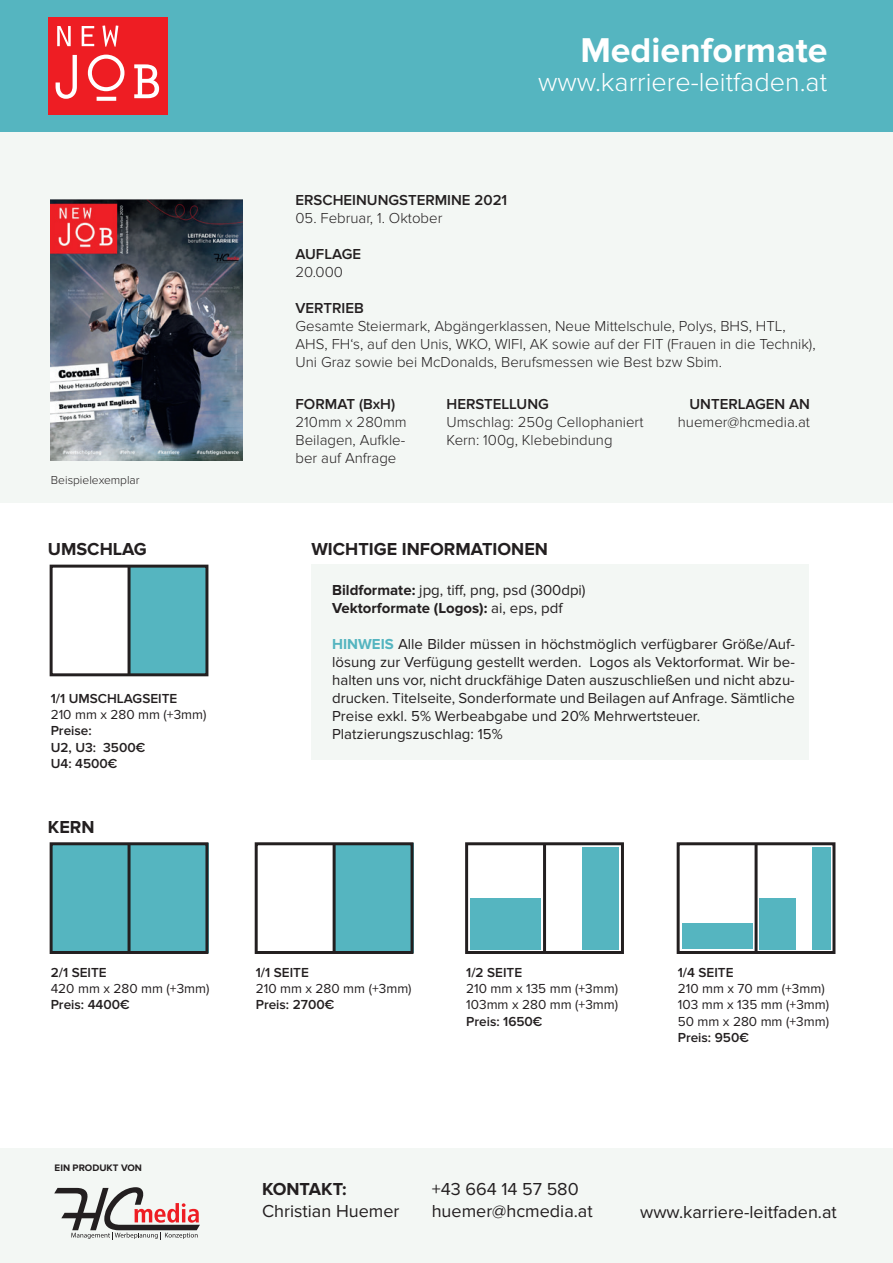
<style>
.page{position:relative;width:893px;height:1263px;background:#fff}
.page>*{position:absolute;margin:0;border:0;box-sizing:border-box;transform-origin:0 0}
.t1{font:700 35.7px "Proxima Nova";color:#fff}
.t2{font:300 27px "Proxima Nova";color:#fff}
.t3{font:18px "Proxima Nova";color:#231f20}
.t4{font:700 18px "Proxima Nova";color:#231f20}
.t5{font:15px/18px "Proxima Nova";color:#231f20;text-align:justify}
.t6{font:300 15px/18px "Proxima Nova";color:#231f20}
.t7{font:600 15px "Proxima Nova";color:#231f20}
.t8{font:700 15px "Proxima Nova";color:#231f20}
.t9{font:13.5px "Proxima Nova";color:#231f20}
.Ü{font:600 13.5px "Proxima Nova";color:#231f20}
.t10{font:300 12px "Proxima Nova";color:#231f20}
.t11{font:700 9.75px "Proxima Nova";color:#231f20}
.s1{font-weight:700}
.s2{font-weight:400}
.s3{font-weight:700;color:#55b5c0}
</style>
<div class="page">
<div style="left:0;top:132px;width:893px;height:371px;background:#f3f7f4"></div>
<div style="left:0;top:1148px;width:893px;height:115px;background:#f3f7f4"></div>
<div style="left:0;top:0;width:893px;height:132px;background:#55b5c0"></div>
<div style="left:311px;top:564px;width:498px;height:196px;background:#f3f7f4"></div>
<div style="left:129px;top:566px;width:78px;height:108px;background:#55b5c0"></div>
<div style="left:334px;top:843px;width:79px;height:110px;background:#55b5c0"></div>
<div style="left:583px;top:847px;width:36px;height:102px;background:#55b5c0"></div>
<div style="left:812px;top:847px;width:19px;height:102px;background:#55b5c0"></div>
<div style="left:759px;top:898px;width:37px;height:51px;background:#55b5c0"></div>
<div style="left:50px;top:843px;width:158px;height:110px;background:#55b5c0"></div>
<div style="left:470px;top:898px;width:71px;height:51px;background:#55b5c0"></div>
<div style="left:682px;top:924px;width:71px;height:25px;background:#55b5c0"></div>
<div style="left:50px;top:842px;width:158px;height:112px;border:3px solid #231f20"></div>
<hr style="left:128px;top:843px;width:3px;height:110px;background:#231f20">
<div style="left:255px;top:842px;width:158px;height:112px;border:3px solid #231f20"></div>
<hr style="left:333px;top:843px;width:3px;height:110px;background:#231f20">
<div style="left:465px;top:842px;width:159px;height:112px;border:3px solid #231f20"></div>
<hr style="left:543px;top:843px;width:3px;height:110px;background:#231f20">
<div style="left:677px;top:842px;width:158px;height:112px;border:3px solid #231f20"></div>
<hr style="left:755px;top:843px;width:3px;height:110px;background:#231f20">
<div style="left:50px;top:565px;width:158px;height:111px;border:3px solid #231f20"></div>
<hr style="left:128px;top:566px;width:3px;height:109px;background:#231f20">
<svg style="left:54px;top:1187px;width:146px;height:52px"></svg>
<div style="left:49px;top:18px;width:119px;height:97px;background:#ee1d23"></div>
<svg style="left:97px;top:99px;width:19px;height:2px"></svg>
<svg style="left:57px;top:25px;width:61px;height:22px"></svg>
<svg style="left:56px;top:55px;width:103px;height:44px"></svg>
<img style="left:51px;top:200px;width:192px;height:261px">
<p class="t1" style="left:580px;top:29px;width:249px">Medienformate</p>
<p class="t2" style="left:538px;top:66px;width:290px">www.karriere-leitfaden.at</p>
<p class="t10" style="left:51px;top:473px;width:90px">Beispielexemplar</p>
<p class="t7" style="left:296px;top:192px;width:213px">ERSCHEINUNGSTERMINE 2021</p>
<p class="t6" style="left:296px;top:210px;width:148px">05. Februar, 1. Oktober</p>
<p class="t7" style="left:296px;top:246px;width:67px">AUFLAGE</p>
<p class="t6" style="left:296px;top:264px;width:49px">20.000</p>
<p class="t7" style="left:296px;top:300px;width:70px">VERTRIEB</p>
<p class="t6" style="left:296px;top:318px;width:492px">Gesamte Steiermark, Abgängerklassen, Neue Mittelschule, Polys, BHS, HTL,</p>
<p class="t6" style="left:296px;top:336px;width:522px">AHS, FH‘s, auf den Unis, WKO, WIFI, AK sowie auf der FIT (Frauen in die Technik),<br>Uni Graz sowie bei McDonalds, Berufsmessen wie Best bzw Sbim.</p>
<p class="t7" style="left:296px;top:395px;width:101px">FORMAT (BxH)</p>
<p class="t6" style="left:296px;top:413px;width:113px">210mm x 280mm</p>
<p class="t6" style="left:296px;top:431px;width:111px">Beilagen, Aufkle&shy;ber auf Anfrage</p>
<p class="t7" style="left:446px;top:395px;width:104px">HERSTELLUNG</p>
<p class="t6" style="left:446px;top:413px;width:198px">Umschlag: 250g Cellophaniert</p>
<p class="t6" style="left:446px;top:431px;width:168px">Kern: 100g, Klebebindung</p>
<p class="t7" style="left:689px;top:395px;width:122px">UNTERLAGEN AN</p>
<p class="t6" style="left:678px;top:413px;width:134px">huemer@hcmedia.at</p>
<p class="t4" style="left:48px;top:539px;width:100px">UMSCHLAG</p>
<p class="t4" style="left:311px;top:539px;width:238px">WICHTIGE INFORMATIONEN</p>
<p class="t5" style="left:332px;top:581px;width:255px"><span class="s1">Bildformate:</span> jpg, tiff, png, psd (300dpi)</p>
<p class="t8" style="left:332px;top:599px;width:232px">Vektorformate (Logos): <span class="s2">ai, eps, pdf</span></p>
<p class="t5" style="left:332px;top:635px;width:464px"><span class="s3">HINWEIS</span> Alle Bilder müssen in höchstmöglich verfügbarer Größe/Auf&shy;lösung zur Verfügung gestellt werden. Logos als Vektorformat. Wir be&shy;halten uns vor, nicht druckfähige Daten auszuschließen und nicht abzu&shy;drucken. Titelseite, Sonderformate und Beilagen auf Anfrage. Sämtliche Preise exkl. 5% Werbeabgabe und 20% Mehrwertsteuer.</p>
<p class="t5" style="left:332px;top:725px;width:172px">Platzierungszuschlag: 15%</p>
<p class="Ü" style="left:51px;top:691px;width:128px">1/1 UMSCHLAGSEITE</p>
<p class="t9" style="left:51px;top:707px;width:157px">210 mm x 280 mm (+3mm)</p>
<p class="Ü" style="left:51px;top:723px;width:43px">Preise:</p>
<p class="Ü" style="left:51px;top:739px;width:96px">U2, U3: 3500€</p>
<p class="Ü" style="left:51px;top:756px;width:68px">U4: 4500€</p>
<p class="t4" style="left:48px;top:817px;width:48px">KERN</p>
<p class="Ü" style="left:51px;top:964px;width:57px">2/1 SEITE</p>
<p class="t9" style="left:51px;top:981px;width:160px">420 mm x 280 mm (+3mm)</p>
<p class="Ü" style="left:51px;top:997px;width:80px">Preis: 4400€</p>
<p class="Ü" style="left:256px;top:964px;width:55px">1/1 SEITE</p>
<p class="t9" style="left:256px;top:981px;width:157px">210 mm x 280 mm (+3mm)</p>
<p class="Ü" style="left:256px;top:997px;width:80px">Preis: 2700€</p>
<p class="Ü" style="left:466px;top:964px;width:57px">1/2 SEITE</p>
<p class="t9" style="left:466px;top:981px;width:153px">210 mm x 135 mm (+3mm)</p>
<p class="t9" style="left:466px;top:997px;width:153px">103mm x 280 mm (+3mm)</p>
<p class="Ü" style="left:466px;top:1013px;width:78px">Preis: 1650€</p>
<p class="Ü" style="left:678px;top:964px;width:57px">1/4 SEITE</p>
<p class="t9" style="left:678px;top:981px;width:148px">210 mm x 70 mm (+3mm)</p>
<p class="t9" style="left:678px;top:997px;width:153px">103 mm x 135 mm (+3mm)</p>
<p class="t9" style="left:678px;top:1013px;width:153px">50 mm x 280 mm (+3mm)</p>
<p class="Ü" style="left:678px;top:1030px;width:73px">Preis: 950€</p>
<p class="t11" style="left:55px;top:1162px;width:89px">EIN PRODUKT VON</p>
<p class="t4" style="left:262px;top:1179px;width:86px">KONTAKT:</p>
<p class="t3" style="left:262px;top:1200px;width:139px">Christian Huemer</p>
<p class="t3" style="left:432px;top:1179px;width:149px">+43 664 14 57 580</p>
<p class="t3" style="left:432px;top:1200px;width:163px">huemer@hcmedia.at</p>
<p class="t3" style="left:640px;top:1201px;width:198px">www.karriere-leitfaden.at</p>
</div>
